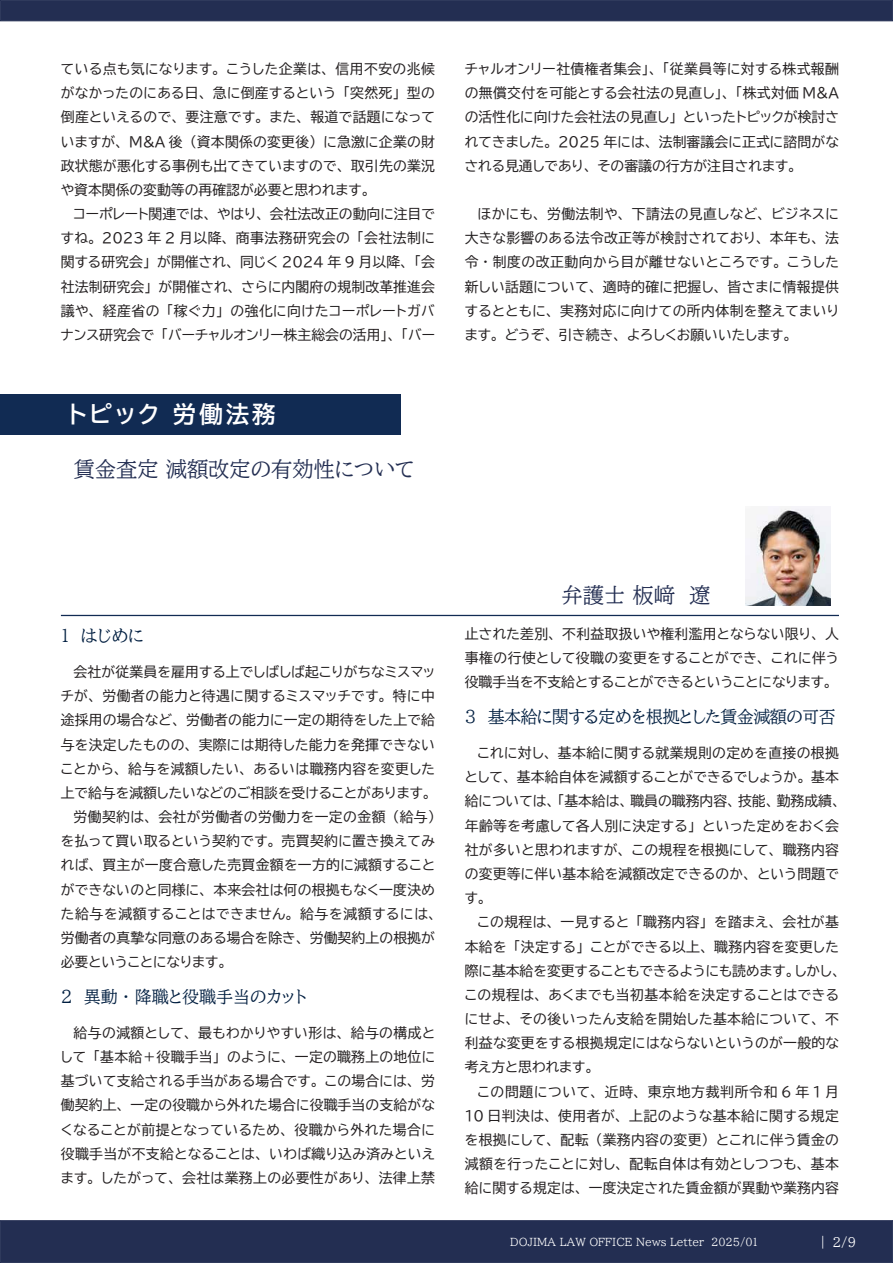
<style>
.page{position:relative;width:893px;height:1263px;background:#fff}
.page>*{position:absolute;margin:0;border:0;box-sizing:border-box;transform-origin:0 0}
.t1{font:700 23.4px "BIZUDP Gothic";letter-spacing:.13em;color:#fff}
.t2{font:21.3px "BIZUDP Mincho";color:#232e52}
.t3{font:16.95px "BIZUDP Mincho";letter-spacing:-.03em;color:#001e40}
.t4{font:16.95px "BIZUDP Mincho";color:#001e40}
.t5{font:13.8px/24.2px "BIZUDP Gothic";letter-spacing:.02em;color:#231f20;text-align:justify}
.t6{font:13.8px "BIZUDP Gothic";color:#231f20}
.t7{font:13.8px "BIZUDP Gothic";letter-spacing:.05em;color:#231f20}
.t8{font:12.75px "BIZUDP Mincho";color:#fff}
.t9{font:10.65px "BIZUDP Mincho";color:#fff}
</style>
<div class="page">
<div style="left:0;top:1220px;width:893px;height:43px;background:#232e52;border:1px solid #232e52"></div>
<div style="left:0;top:0;width:893px;height:21px;background:#232e52;border:1px solid #232e52"></div>
<hr style="left:61px;top:615px;width:778px;height:1px;background:#112b53">
<img style="left:746px;top:507px;width:85px;height:98px">
<div style="left:0;top:394px;width:401px;height:41px;background:#112b53"></div>
<p class="t5" style="left:61px;top:57px;width:376px">ている点も気になります。こうした企業は、信用不安の兆候がなかったのにある日、急に倒産するという「突然死」型の倒産といえるので、要注意です。また、報道で話題になっていますが、 M&amp;A 後（資本関係の変更後）に急激に企業の財政状態が悪化する事例も出てきていますので、取引先の業況や資本関係の変動等の再確認が必要と思われます。</p>
<p class="t5" style="left:61px;top:202px;width:376px;text-indent:13px">コーポレート関連では、やはり、会社法改正の動向に注目ですね。 2023 年 2 月以降、商事法務研究会の「会社法制に関する研究会」が開催され、同じく 2024 年 9 月以降、「会社法制研究会」が開催され、さらに内閣府の規制改革推進会議や、経産省の「稼ぐ力」の強化に向けたコーポレートガバナンス研究会で「バーチャルオンリー株主総会の活用」、「バー</p>
<h1 class="t1" style="left:68px;top:403px;width:209px">トピック 労働法務</h1>
<h2 class="t2" style="left:74px;top:458px;width:342px">賃金査定 減額改定の有効性について</h2>
<p class="t5" style="left:465px;top:57px;width:376px">チャルオンリー社債権者集会」、「従業員等に対する株式報酬の無償交付を可能とする会社法の見直し」、「株式対価 M&amp;Aの活性化に向けた会社法の見直し」といったトピックが検討されてきました。 2025 年には、法制審議会に正式に諮問がなされる見通しであり、その審議の行方が注目されます。</p>
<p class="t5" style="left:465px;top:202px;width:376px;text-indent:13px">ほかにも、労働法制や、下請法の見直しなど、ビジネスに大きな影響のある法令改正等が検討されており、本年も、法令・制度の改正動向から目が離せないところです。こうした新しい話題について、適時的確に把握し、皆さまに情報提供するとともに、実務対応に向けての所内体制を整えてまいります。どうぞ、引き続き、よろしくお願いいたします。</p>
<p class="t3" style="left:61px;top:627px;width:85px">1　はじめに</p>
<p class="t5" style="left:74px;top:660px;width:363px">会社が従業員を雇用する上でしばしば起こりがちなミスマッ</p>
<p class="t5" style="left:61px;top:684px;width:376px">チが、労働者の能力と待遇に関するミスマッチです。特に中</p>
<p class="t5" style="left:61px;top:708px;width:376px">途採用の場合など、労働者の能力に一定の期待をした上で給</p>
<p class="t5" style="left:61px;top:732px;width:376px">与を決定したものの、実際には期待した能力を発揮できない</p>
<p class="t5" style="left:61px;top:756px;width:376px">ことから、給与を減額したい、あるいは職務内容を変更した</p>
<p class="t6" style="left:61px;top:786px;width:372px">上で給与を減額したいなどのご相談を受けることがあります。</p>
<p class="t5" style="left:74px;top:805px;width:363px">労働契約は、会社が労働者の労働力を一定の金額（給与）</p>
<p class="t5" style="left:61px;top:829px;width:376px">を払って買い取るという契約です。売買契約に置き換えてみ</p>
<p class="t5" style="left:61px;top:853px;width:376px">れば、買主が一度合意した売買金額を一方的に減額すること</p>
<p class="t5" style="left:61px;top:877px;width:376px">ができないのと同様に、本来会社は何の根拠もなく一度決め</p>
<p class="t7" style="left:61px;top:907px;width:377px">た給与を減額することはできません。給与を減額するには、</p>
<p class="t5" style="left:61px;top:926px;width:376px">労働者の真摯な同意のある場合を除き、労働契約上の根拠が</p>
<p class="t6" style="left:61px;top:955px;width:167px">必要ということになります。</p>
<p class="t4" style="left:61px;top:988px;width:248px">2　異動・降職と役職手当のカット</p>
<p class="t5" style="left:61px;top:1020px;width:376px;text-indent:13px">給与の減額として、最もわかりやすい形は、給与の構成として「基本給＋役職手当」のように、一定の職務上の地位に基づいて支給される手当がある場合です。この場合には、労働契約上、一定の役職から外れた場合に役職手当の支給がなくなることが前提となっているため、役職から外れた場合に役職手当が不支給となることは、いわば織り込み済みといえます。したがって、会社は業務上の必要性があり、法律上禁</p>
<h2 class="t2" style="left:562px;top:585px;width:150px">弁護士 板﨑　遼</h2>
<p class="t5" style="left:465px;top:622px;width:376px">止された差別、不利益取扱いや権利濫用とならない限り、人事権の行使として役職の変更をすることができ、これに伴う役職手当を不支給とすることができるということになります。</p>
<p class="t3" style="left:465px;top:708px;width:372px">3　基本給に関する定めを根拠とした賃金減額の可否</p>
<p class="t5" style="left:465px;top:741px;width:377px;text-indent:13px">これに対し、基本給に関する就業規則の定めを直接の根拠として、基本給自体を減額することができるでしょうか。基本給については、「基本給は、職員の職務内容、技能、勤務成績、年齢等を考慮して各人別に決定する」といった定めをおく会社が多いと思われますが、この規程を根拠にして、職務内容の変更等に伴い基本給を減額改定できるのか、という問題です。</p>
<p class="t5" style="left:465px;top:910px;width:377px;text-indent:13px">この規程は、一見すると「職務内容」を踏まえ、会社が基本給を「決定する」ことができる以上、職務内容を変更した際に基本給を変更することもできるようにも読めます。しかし、この規程は、あくまでも当初基本給を決定することはできるにせよ、その後いったん支給を開始した基本給について、不利益な変更をする根拠規定にはならないというのが一般的な考え方と思われます。</p>
<p class="t5" style="left:465px;top:1079px;width:376px;text-indent:13px">この問題について、近時、東京地方裁判所令和 6 年 1 月10 日判決は、使用者が、上記のような基本給に関する規定を根拠にして、配転（業務内容の変更）とこれに伴う賃金の減額を行ったことに対し、配転自体は有効としつつも、基本給に関する規定は、一度決定された賃金額が異動や業務内容</p>
<p class="t9" style="left:510px;top:1236px;width:249px">DOJIMA LAW OFFICE News Letter 2025/01</p>
<p class="t8" style="left:816px;top:1235px;width:41px">｜ 2/9</p>
</div>
